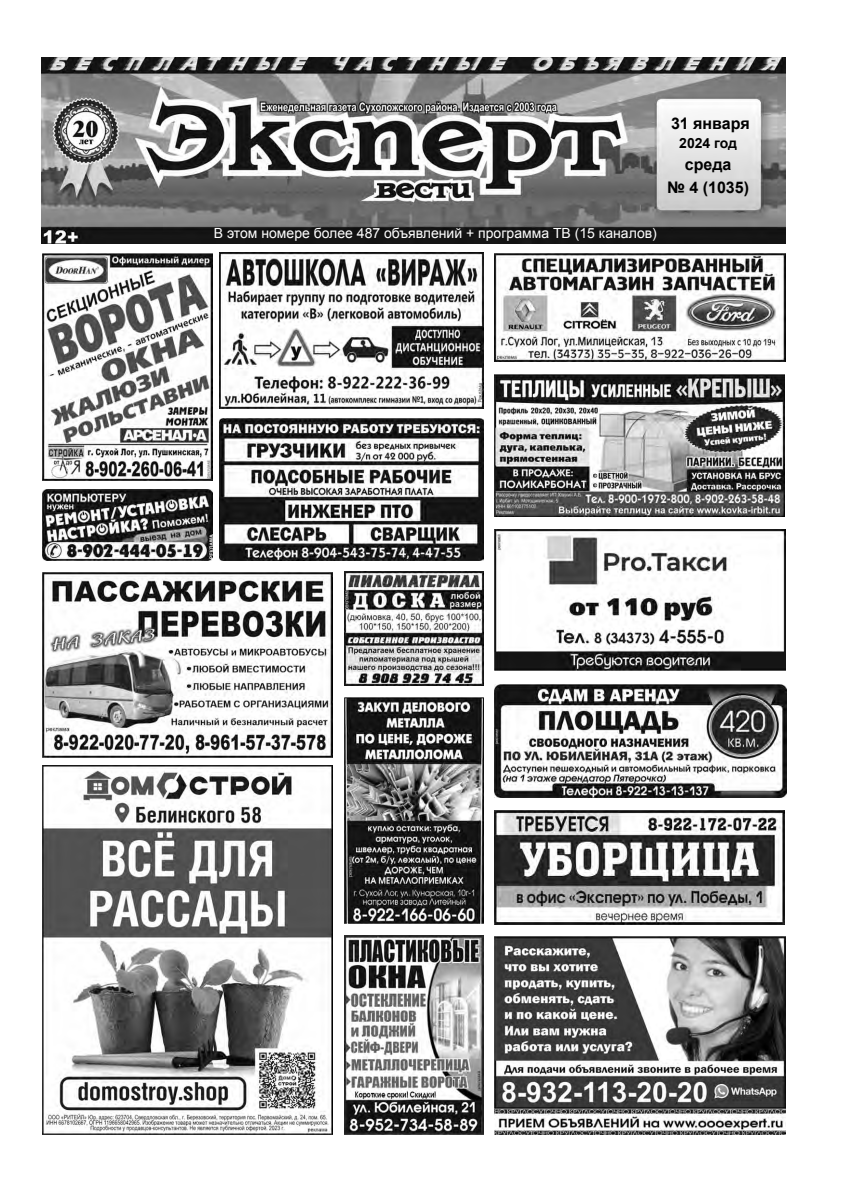
<style>
.page{position:relative;width:842px;height:1191px;background:#fff}
.page>*{position:absolute;margin:0;border:0;box-sizing:border-box;transform-origin:0 0}
.t1{font:700 16px/22px "Arial";color:#000;text-align:center}
.t2{font:14px "Arial";color:#fff}
.t3{font:700 14px "Arial";color:#000}
</style>
<div class="page">
<img style="left:495px;top:936px;width:291px;height:198px">
<img style="left:42px;top:57px;width:743px;height:187px">
<img style="left:43px;top:490px;width:170px;height:70px">
<img style="left:220px;top:253px;width:264px;height:156px">
<img style="left:344px;top:572px;width:140px;height:113px">
<img style="left:42px;top:765px;width:291px;height:369px">
<img style="left:220px;top:418px;width:264px;height:142px">
<img style="left:42px;top:573px;width:291px;height:184px">
<img style="left:344px;top:697px;width:140px;height:227px">
<img style="left:42px;top:253px;width:170px;height:227px">
<img style="left:494px;top:810px;width:290px;height:114px">
<img style="left:494px;top:374px;width:291px;height:142px">
<img style="left:495px;top:253px;width:290px;height:108px">
<img style="left:495px;top:529px;width:291px;height:142px">
<img style="left:344px;top:935px;width:140px;height:199px">
<img style="left:495px;top:684px;width:291px;height:113px">
<p class="t1" style="left:671px;top:113px;width:80px">31 января</p>
<p class="t3" style="left:679px;top:134px;width:59px">2024 год</p>
<p class="t1" style="left:667px;top:154px;width:83px">среда<br>№ 4 (1035)</p>
<p class="t2" style="left:214px;top:224px;width:445px">В этом номере более 487 объявлений + программа ТВ (15 каналов)</p>
</div>
